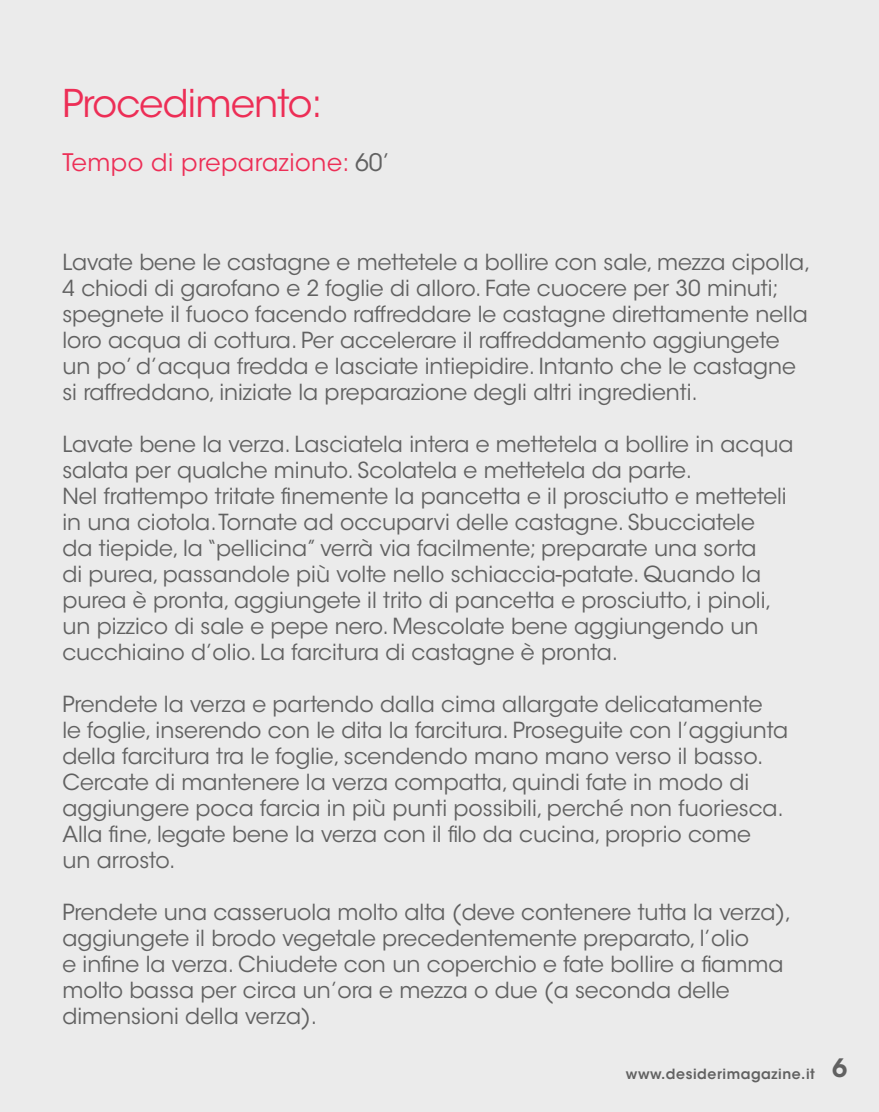
<style>
.page{position:relative;width:879px;height:1112px;background:#fff}
.page>*{position:absolute;margin:0;border:0;box-sizing:border-box;transform-origin:0 0}
.t1{font:38px "ITC Avant Garde Std";letter-spacing:-.02em;color:#ed2e56}
.t2{font:600 25.2px "ITC Avant Garde Std";color:#616161}
.t3{font:24px "ITC Avant Garde Std";letter-spacing:.02em;color:#ed2e56}
.t4{font:22px/26px "ITC Avant Garde Std";color:#616161}
.t5{font:600 14px "ITC Avant Garde Std";letter-spacing:.04em;color:#616161}
.s1{color:#616161}
</style>
<div class="page">
<div style="left:0;top:0;width:879px;height:1111px;background:#ebebeb"></div>
<h1 class="t1" style="left:62px;top:80px;width:262px">Procedimento:</h1>
<p class="t3" style="left:62px;top:147px;width:329px">Tempo di preparazione: <span class="s1">60’</span></p>
<p class="t4" style="left:62px;top:249px;width:750px">Lavate bene le castagne e mettetele a bollire con sale, mezza cipolla, 4 chiodi di garofano e 2 foglie di alloro. Fate cuocere per 30 minuti; spegnete il fuoco facendo raffreddare le castagne direttamente nella loro acqua di cottura. Per accelerare il raffreddamento aggiungete un po’ d’acqua fredda e lasciate intiepidire. Intanto che le castagne si raffreddano, iniziate la preparazione degli altri ingredienti.</p>
<p class="t4" style="left:62px;top:431px;width:733px">Lavate bene la verza. Lasciatela intera e mettetela a bollire in acqua salata per qualche minuto. Scolatela e mettetela da parte.<br>Nel frattempo tritate finemente la pancetta e il prosciutto e metteteli in una ciotola. Tornate ad occuparvi delle castagne. Sbucciatele<br>da tiepide, la “pellicina” verrà via facilmente; preparate una sorta<br>di purea, passandole più volte nello schiaccia-patate. Quando la purea è pronta, aggiungete il trito di pancetta e prosciutto, i pinoli, un pizzico di sale e pepe nero. Mescolate bene aggiungendo un cucchiaino d’olio. La farcitura di castagne è pronta.</p>
<p class="t4" style="left:62px;top:691px;width:727px">Prendete la verza e partendo dalla cima allargate delicatamente<br>le foglie, inserendo con le dita la farcitura. Proseguite con l’aggiunta della farcitura tra le foglie, scendendo mano mano verso il basso.<br>Cercate di mantenere la verza compatta, quindi fate in modo di aggiungere poca farcia in più punti possibili, perché non fuoriesca.<br>Alla fine, legate bene la verza con il filo da cucina, proprio come<br>un arrosto.</p>
<p class="t4" style="left:62px;top:899px;width:730px">Prendete una casseruola molto alta (deve contenere tutta la verza), aggiungete il brodo vegetale precedentemente preparato, l’olio<br>e infine la verza. Chiudete con un coperchio e fate bollire a fiamma molto bassa per circa un’ora e mezza o due (a seconda delle dimensioni della verza).</p>
<p class="t5" style="left:626px;top:1064px;width:190px">www.desiderimagazine.it</p>
<p class="t2" style="left:832px;top:1051px;width:17px">6</p>
</div>
